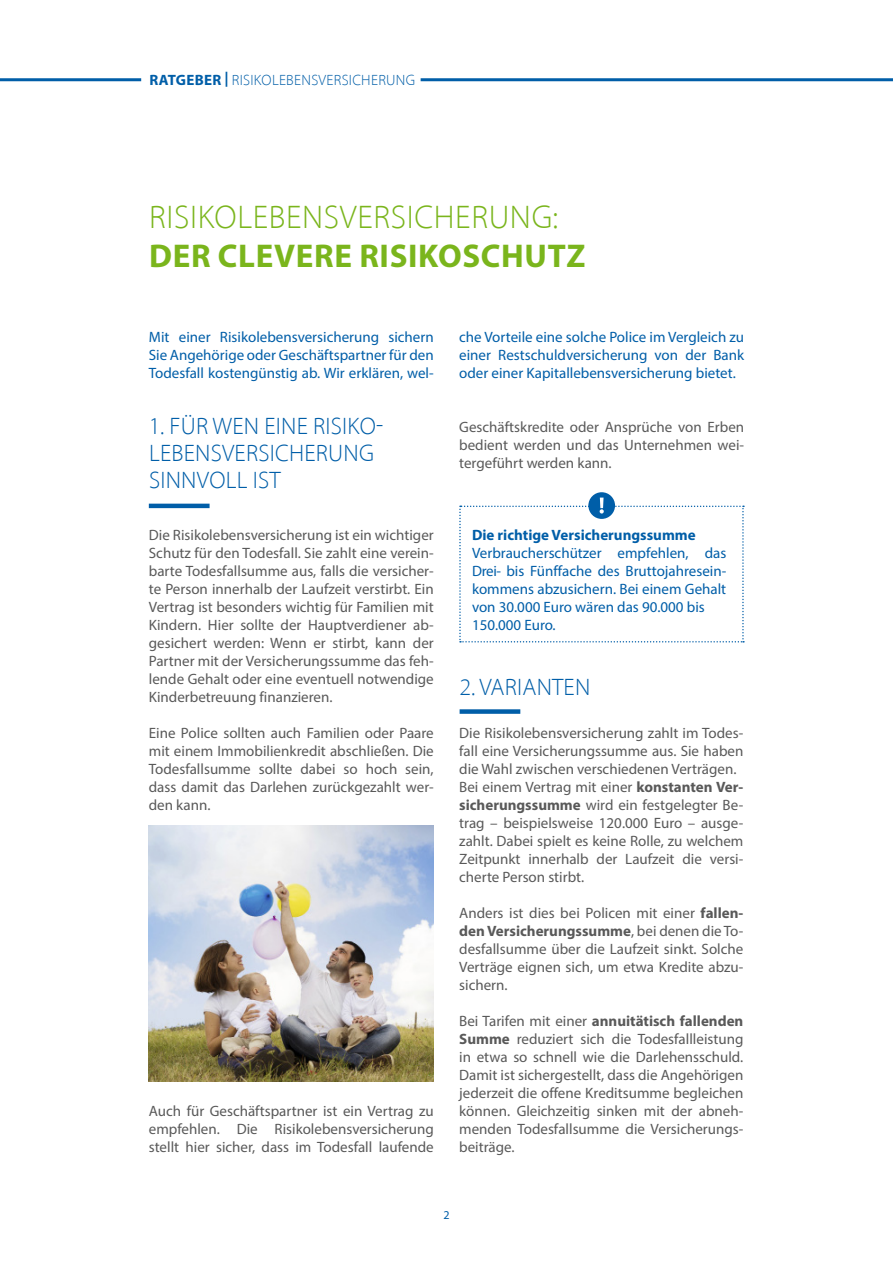
<style>
.page{position:relative;width:893px;height:1263px;background:#fff}
.page>*{position:absolute;margin:0;border:0;box-sizing:border-box;transform-origin:0 0}
.t1{font:300 33px "Myriad Pro";letter-spacing:.02em;color:#7ab51c}
.t2{font:700 33px "Myriad Pro";letter-spacing:.02em;color:#7ab51c}
.t3{font:300 24px/27px "Myriad Pro";letter-spacing:.01em;color:#005ea8}
.t4{font:15px/18px "Myriad Pro";color:#595959;text-align:justify}
.t5{font:15px/18px "Myriad Pro";color:#005ea8;text-align:justify}
.t6{font:300 15px "Myriad Pro";letter-spacing:.02em;color:#005ea8}
.t7{font:700 15px "Myriad Pro";color:#005ea8}
.t8{font:12px "Myriad Pro";color:#005ea8}
.s1{font-weight:700}
</style>
<div class="page">
<hr style="left:0;top:78px;width:141px;height:3px;background:#005ea8">
<hr style="left:421px;top:78px;width:472px;height:3px;background:#005ea8">
<hr style="left:149px;top:504px;width:61px;height:4px;background:#005ea8">
<div style="left:460px;top:709px;width:60px;height:5px;background:#005ea8"></div>
<svg style="left:588px;top:492px;width:27px;height:27px"></svg>
<svg style="left:459px;top:498px;width:285px;height:144px"></svg>
<img style="left:149px;top:825px;width:285px;height:256px">
<p class="t6" style="left:150px;top:71px;width:267px"><span class="s1">RATGEBER |</span> RISIKOLEBENSVERSICHERUNG</p>
<h1 class="t1" style="left:149px;top:202px;width:411px">RISIKOLEBENSVERSICHERUNG:</h1>
<h1 class="t2" style="left:149px;top:239px;width:438px">DER CLEVERE RISIKOSCHUTZ</h1>
<p class="t5" style="left:149px;top:328px;width:286px">Mit einer Risikolebensversicherung sichern Sie Angehörige oder Geschäftspartner für den Todesfall kostengünstig ab. Wir erklären, wel-</p>
<h2 class="t3" style="left:149px;top:412px;width:236px">1. FÜR WEN EINE RISIKO-<br>LEBENSVERSICHERUNG<br>SINNVOLL IST</h2>
<p class="t5" style="left:459px;top:328px;width:286px">che Vorteile eine solche Police im Vergleich zu einer Restschuldversicherung von der Bank oder einer Kapitallebensversicherung bietet.</p>
<p class="t4" style="left:459px;top:418px;width:286px">Geschäftskredite oder Ansprüche von Erben bedient werden und das Unternehmen wei&shy;tergeführt werden kann.</p>
<p class="t7" style="left:472px;top:527px;width:225px">Die richtige Versicherungssumme</p>
<p class="t5" style="left:472px;top:544px;width:256px;text-align:left">Verbraucherschützer empfehlen, das Drei- bis Fünffache des Bruttojahresein&shy;kommens abzusichern. Bei einem Gehalt von 30.000 Euro wären das 90.000 bis 150.000 Euro.</p>
<p class="t4" style="left:149px;top:526px;width:286px">Die Risikolebensversicherung ist ein wichtiger Schutz für den Todesfall. Sie zahlt eine verein&shy;barte Todesfallsumme aus, falls die versicher&shy;te Person innerhalb der Laufzeit verstirbt. Ein Vertrag ist besonders wichtig für Familien mit Kindern. Hier sollte der Hauptverdiener ab&shy;gesichert werden: Wenn er stirbt, kann der Partner mit der Versicherungssumme das feh&shy;lende Gehalt oder eine eventuell notwendige Kinderbetreuung finanzieren.</p>
<p class="t4" style="left:149px;top:724px;width:286px">Eine Police sollten auch Familien oder Paare mit einem Immobilienkredit abschließen. Die Todesfallsumme sollte dabei so hoch sein, dass damit das Darlehen zurückgezahlt wer&shy;den kann.</p>
<p class="t4" style="left:459px;top:724px;width:286px;text-align:left">Die Risikolebensversicherung zahlt im Todes&shy;fall eine Versicherungssumme aus. Sie haben die Wahl zwischen verschiedenen Verträgen.<br>Bei einem Vertrag mit einer <span class="s1">konstanten Ver&shy;sicherungssumme</span> wird ein festgelegter Be&shy;trag – beispielsweise 120.000 Euro – ausge&shy;zahlt. Dabei spielt es keine Rolle, zu welchem Zeitpunkt innerhalb der Laufzeit die versi&shy;cherte Person stirbt.</p>
<p class="t4" style="left:459px;top:904px;width:286px">Anders ist dies bei Policen mit einer <span class="s1">fallen&shy;den Versicherungssumme</span>, bei denen die To&shy;desfallsumme über die Laufzeit sinkt. Solche Verträge eignen sich, um etwa Kredite abzu&shy;sichern.</p>
<p class="t4" style="left:459px;top:1012px;width:286px">Bei Tarifen mit einer <span class="s1">annuitätisch fallenden Summe</span> reduziert sich die Todesfallleistung in etwa so schnell wie die Darlehensschuld.<br>Damit ist sichergestellt, dass die Angehörigen jederzeit die offene Kreditsumme begleichen können. Gleichzeitig sinken mit der abneh&shy;menden Todesfallsumme die Versicherungs&shy;beiträge.</p>
<h2 class="t3" style="left:460px;top:675px;width:132px">2. VARIANTEN</h2>
<p class="t4" style="left:149px;top:1102px;width:286px">Auch für Geschäftspartner ist ein Vertrag zu empfehlen. Die Risikolebensversicherung stellt hier sicher, dass im Todesfall laufende</p>
<p class="t8" style="left:443px;top:1209px;width:8px">2</p>
</div>
